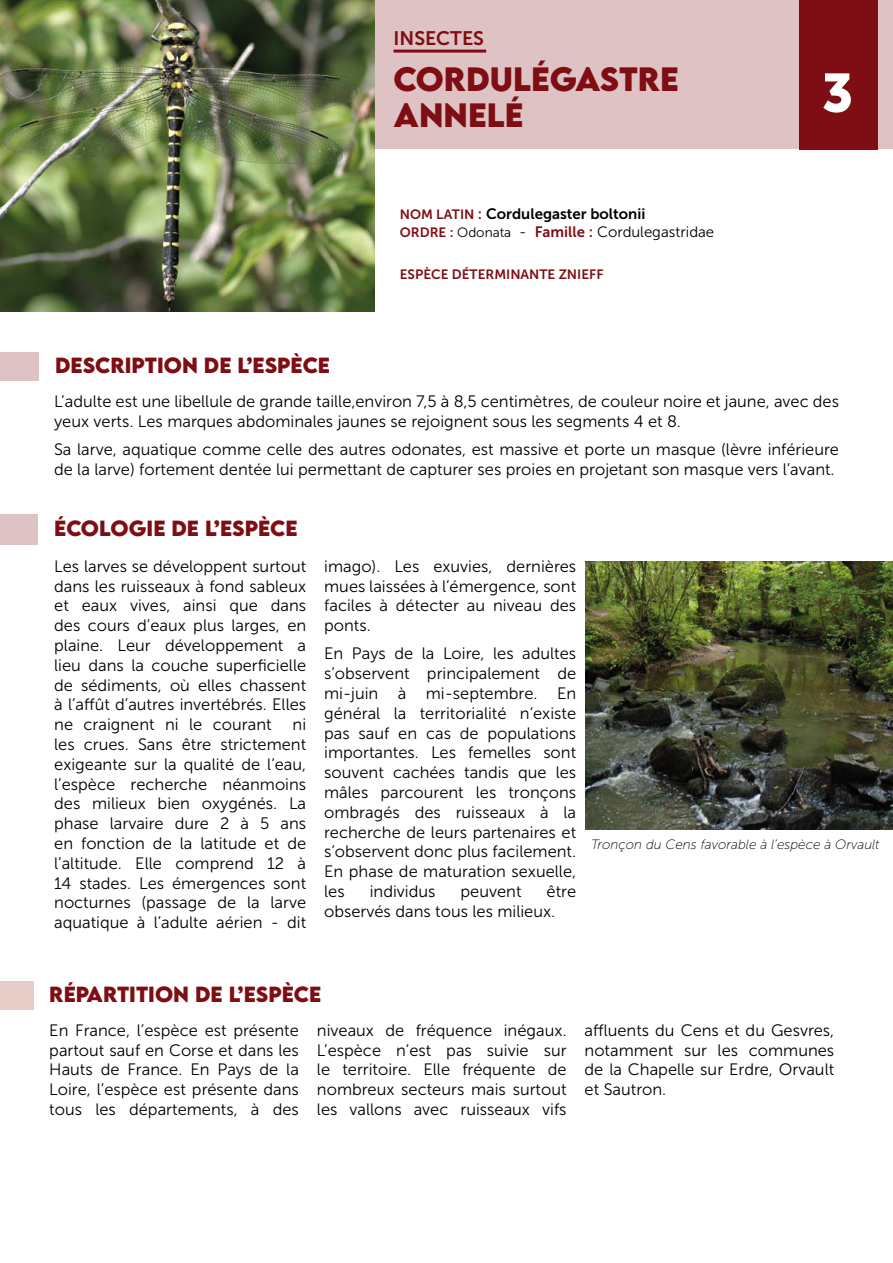
<style>
.page{position:relative;width:893px;height:1263px;background:#fff}
.page>*{position:absolute;margin:0;border:0;box-sizing:border-box;transform-origin:0 0}
.t1{font:54px "Museo Sans 900";color:#fff}
.t2{font:700 30px/36px "LEMONMILK";color:#7e0e13}
.t3{font:700 19.5px "LEMONMILK";color:#7e0e13}
.t4{font:19.5px "Museo Sans 700";color:#7e0e13}
.t5{font:16.5px/19.8px "Museo Sans 300";color:#000;text-align:justify}
.t6{font:15px "Museo Sans 300";color:#000}
.t7{font:15px "Museo Sans 700";color:#000}
.t8{font:italic 13.5px "Museo Sans 100";color:#000}
.t9{font:13.5px "Museo Sans 700";color:#7e0e13}
.s1{font-size:13.5px;color:#7e0e13}
.s2{color:#7e0e13}
.s3{font-family:"Museo Sans 700";font-size:13.5px;color:#7e0e13}
.s4{font-size:13.5px}
.s5{font-family:"Museo Sans 700";color:#7e0e13}
</style>
<div class="page">
<div style="left:255px;top:0;width:638px;height:149px;background:#dfc3c4"></div>
<div style="left:0;top:514px;width:37px;height:31px;background:#dfc3c4"></div>
<div style="left:0;top:981px;width:34px;height:28px;background:#e6cdc7"></div>
<div style="left:0;top:352px;width:38px;height:28px;background:#dfc3c4"></div>
<img style="left:585px;top:561px;width:308px;height:268px">
<img style="left:0;top:0;width:374px;height:312px">
<div style="left:799px;top:0;width:79px;height:149px;background:#7e0e13"></div>
<hr style="left:393px;top:50px;width:93px;height:3px;background:#7e0e13">
<p class="t3" style="left:55px;top:352px;width:277px">DESCRIPTION DE L’ESPÈCE</p>
<p class="t4" style="left:393px;top:28px;width:92px">INSECTES</p>
<h2 class="t2" style="left:393px;top:62px;width:287px">CORDULÉGASTRE<br>ANNELÉ</h2>
<p class="t7" style="left:400px;top:205px;width:247px"><span class="s1">NOM LATIN</span> <span class="s2">:</span> Cordulegaster boltonii</p>
<p class="t6" style="left:400px;top:223px;width:316px"><span class="s3">ORDRE :</span> <span class="s4">Odonata</span> - <span class="s5">Famille :</span> Cordulegastridae</p>
<p class="t9" style="left:400px;top:267px;width:205px">ESPÈCE DÉTERMINANTE ZNIEFF</p>
<h1 class="t1" style="left:822px;top:62px;width:33px">3</h1>
<p class="t5" style="left:54px;top:392px;width:786px">L’adulte est une libellule de grande taille,environ 7,5 à 8,5 centimètres, de couleur noire et jaune, avec des yeux verts. Les marques abdominales jaunes se rejoignent sous les segments 4 et 8.</p>
<p class="t5" style="left:54px;top:440px;width:786px">Sa larve, aquatique comme celle des autres odonates, est massive et porte un masque (lèvre inférieure de la larve) fortement dentée lui permettant de capturer ses proies en projetant son masque vers l’avant.</p>
<p class="t3" style="left:54px;top:515px;width:245px">ÉCOLOGIE DE L’ESPÈCE</p>
<p class="t5" style="left:54px;top:556px;width:254px">Les larves se développent surtout dans les ruisseaux à fond sableux et eaux vives, ainsi que dans des cours d’eaux plus larges, en plaine. Leur développement a lieu dans la couche superficielle de sédiments, où elles chassent à l’affût d’autres invertébrés. Elles ne craignent ni le courant</p>
<p class="t5" style="left:54px;top:715px;width:254px;text-indent:238px">ni les crues. Sans être strictement exigeante sur la qualité de l’eau, l’espèce recherche néanmoins des milieux bien oxygénés. La phase larvaire dure 2 à 5 ans en fonction de la latitude et de l’altitude. Elle comprend 12 à 14 stades. Les émergences sont nocturnes (passage de la larve aquatique à l’adulte aérien - dit</p>
<p class="t5" style="left:324px;top:556px;width:253px">imago). Les exuvies, dernières mues laissées à l’émergence, sont faciles à détecter au niveau des ponts.</p>
<p class="t5" style="left:324px;top:644px;width:253px">En Pays de la Loire, les adultes s’observent principalement de mi-juin à mi-septembre. En général la territorialité n’existe pas sauf en cas de populations importantes. Les femelles sont souvent cachées tandis que les mâles parcourent les tronçons ombragés des ruisseaux à la recherche de leurs partenaires et s’observent donc plus facilement.<br>En phase de maturation sexuelle, les</p>
<p class="t5" style="left:324px;top:881px;width:253px;text-indent:222px">être observés dans tous les milieux.</p>
<p class="t5" style="left:370px;top:881px;width:67px">individus</p>
<p class="t5" style="left:461px;top:881px;width:62px">peuvent</p>
<p class="t8" style="left:591px;top:837px;width:290px">Tronçon du Cens favorable à l’espèce à Orvault</p>
<p class="t3" style="left:49px;top:981px;width:274px">RÉPARTITION DE L’ESPÈCE</p>
<p class="t5" style="left:49px;top:1020px;width:251px">En France, l’espèce est présente partout sauf en Corse et dans les Hauts de France. En Pays de la Loire, l’espèce est présente dans tous les départements, à des</p>
<p class="t5" style="left:317px;top:1020px;width:251px">niveaux de fréquence inégaux.<br>L’espèce n’est pas suivie sur le territoire. Elle fréquente de nombreux secteurs mais surtout les vallons avec ruisseaux vifs</p>
<p class="t5" style="left:585px;top:1020px;width:251px">affluents du Cens et du Gesvres, notamment sur les communes de la Chapelle sur Erdre, Orvault et Sautron.</p>
</div>
